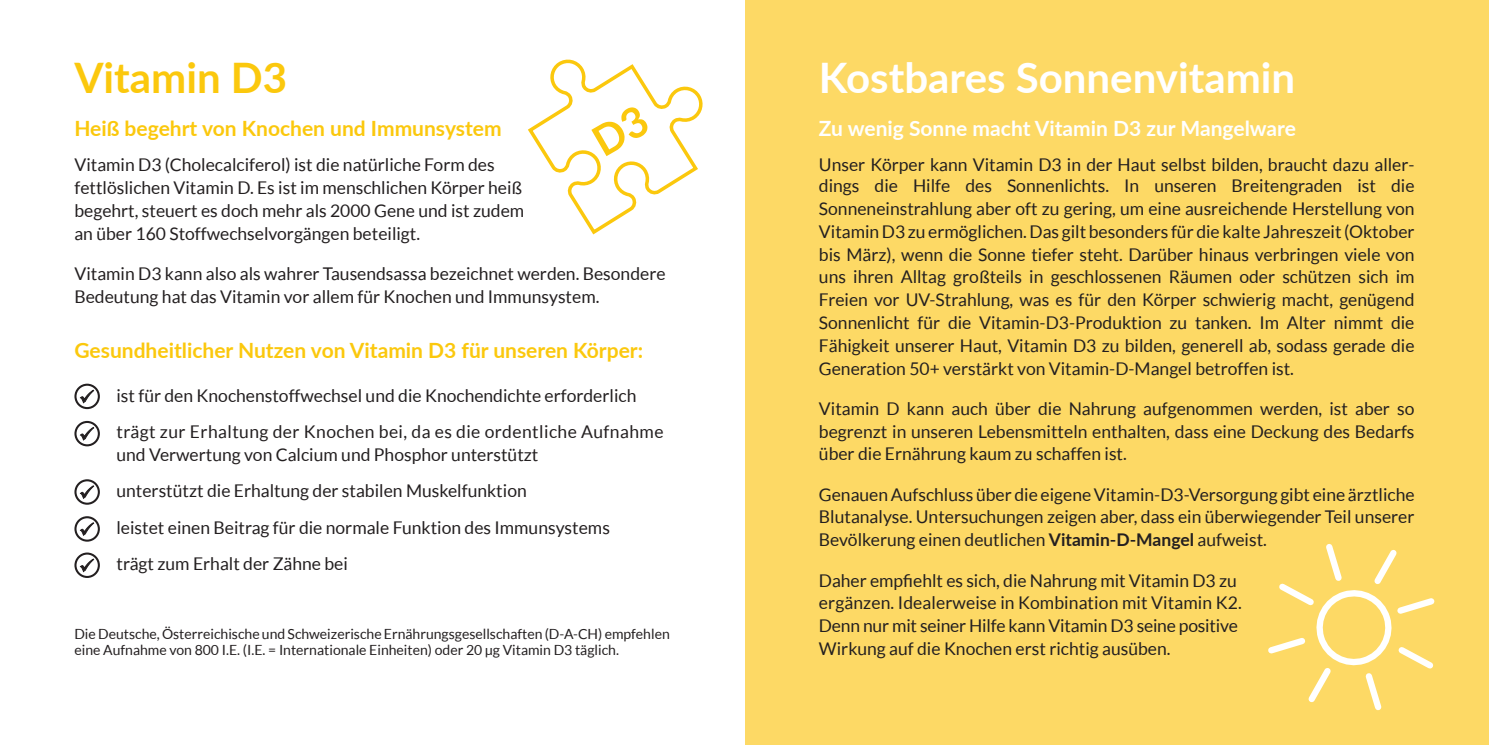
<style>
.page{position:relative;width:1489px;height:745px;background:#fff}
.page>*{position:absolute;margin:0;border:0;box-sizing:border-box;transform-origin:0 0}
.t1{font:700 42px "Lato";color:#fff}
.t2{font:700 42px "Lato";color:#fbc80d}
.t3{font:700 21px "Lato";color:#fbc80d}
.t4{font:700 21px "Lato";color:#fff}
.t5{font:17.5px/22.8px "Lato";color:#231f20}
.t6{font:14px/16.8px "Lato";color:#231f20}
.s1{font-weight:700}
</style>
<div class="page">
<div style="left:745px;top:0;width:743px;height:744px;background:#fdd965"></div>
<svg style="left:1268px;top:544px;width:167px;height:167px"></svg>
<svg style="left:80px;top:389px;width:14px;height:14px"></svg>
<div style="left:74px;top:383px;width:26px;height:26px;border:2px solid #231f20;border-radius:50%"></div>
<svg style="left:80px;top:427px;width:14px;height:13px"></svg>
<div style="left:74px;top:420px;width:26px;height:26px;border:2px solid #231f20;border-radius:50%"></div>
<svg style="left:80px;top:485px;width:14px;height:13px"></svg>
<div style="left:74px;top:479px;width:26px;height:25px;border:2px solid #231f20;border-radius:50%"></div>
<svg style="left:80px;top:522px;width:14px;height:13px"></svg>
<div style="left:74px;top:516px;width:26px;height:25px;border:2px solid #231f20;border-radius:50%"></div>
<svg style="left:80px;top:558px;width:14px;height:13px"></svg>
<div style="left:74px;top:552px;width:26px;height:25px;border:2px solid #231f20;border-radius:50%"></div>
<svg style="left:528px;top:59px;width:175px;height:176px"></svg>
<h1 class="t2" style="left:74px;top:62px;width:214px">Vitamin D3</h1>
<p class="t3" style="left:74px;top:113px;width:428px">Heiß begehrt von Knochen und Immunsystem</p>
<p class="t5" style="left:74px;top:153px;width:451px">Vitamin D3 (Cholecalciferol) ist die natürliche Form des fettlöslichen Vitamin D. Es ist im menschlichen Körper heiß begehrt, steuert es doch mehr als 2000 Gene und ist zudem an über 160 Stoffwechselvorgängen beteiligt.</p>
<p class="t5" style="left:74px;top:262px;width:592px">Vitamin D3 kann also als wahrer Tausendsassa bezeichnet werden. Besondere<br>Bedeutung hat das Vitamin vor allem für Knochen und Immunsystem.</p>
<p class="t3" style="left:74px;top:334px;width:570px">Gesundheitlicher Nutzen von Vitamin D3 für unseren Körper:</p>
<p class="t5" style="left:116px;top:377px;width:548px;line-height:36.4px">ist für den Knochenstoffwechsel und die Knochendichte erforderlich trägt zur Erhaltung der Knochen bei, da es die ordentliche Aufnahme</p>
<p class="t5" style="left:116px;top:436px;width:495px;line-height:36.4px">und Verwertung von Calcium und Phosphor unterstützt unterstützt die Erhaltung der stabilen Muskelfunktion<br>leistet einen Beitrag für die normale Funktion des Immunsystems trägt zum Erhalt der Zähne bei</p>
<p class="t6" style="left:74px;top:625px;width:597px">Die Deutsche, Österreichische und Schweizerische Ernährungsgesellschaften (D-A-CH) empfehlen eine Aufnahme von 800 I.E. (I.E. = Internationale Einheiten) oder 20 µg Vitamin D3 täglich.</p>
<h1 class="t1" style="left:819px;top:62px;width:478px">Kostbares Sonnenvitamin</h1>
<p class="t4" style="left:819px;top:120px;width:478px">Zu wenig Sonne macht Vitamin D3 zur Mangelware</p>
<p class="t5" style="left:819px;top:154px;width:597px;line-height:21px">Unser Körper kann Vitamin D3 in der Haut selbst bilden, braucht dazu aller&shy;dings die Hilfe des Sonnenlichts. In unseren Breitengraden ist die</p>
<p class="t5" style="left:819px;top:197px;width:597px;text-align:justify">Sonneneinstrahlung aber oft zu gering, um eine ausreichende Herstellung von Vitamin D3 zu ermöglichen. Das gilt besonders für die kalte Jahreszeit (Oktober bis März), wenn die Sonne tiefer steht. Darüber hinaus verbringen viele von uns ihren Alltag großteils in geschlossenen Räumen oder schützen sich im Freien vor UV-Strahlung, was es für den Körper schwierig macht, genügend Sonnenlicht für die Vitamin-D3-Produktion zu tanken. Im Alter nimmt die Fähigkeit unserer Haut, Vitamin D3 zu bilden, generell ab, sodass gerade die Generation 50+ verstärkt von Vitamin-D-Mangel betroffen ist.</p>
<p class="t5" style="left:819px;top:397px;width:597px;text-align:justify">Vitamin D kann auch über die Nahrung aufgenommen werden, ist aber so begrenzt in unseren Lebensmitteln enthalten, dass eine Deckung des Bedarfs über die Ernährung kaum zu schaffen ist.</p>
<p class="t5" style="left:819px;top:483px;width:597px;text-align:justify">Genauen Aufschluss über die eigene Vitamin-D3-Versorgung gibt eine ärztliche Blutanalyse. Untersuchungen zeigen aber, dass ein überwiegender Teil unserer Bevölkerung einen deutlichen <span class="s1">Vitamin-D-Mangel</span> aufweist.</p>
<p class="t5" style="left:819px;top:568px;width:424px">Daher empfiehlt es sich, die Nahrung mit Vitamin D3 zu ergänzen. Idealerweise in Kombination mit Vitamin K2.<br>Denn nur mit seiner Hilfe kann Vitamin D3 seine positive Wirkung auf die Knochen erst richtig ausüben.</p>
</div>
